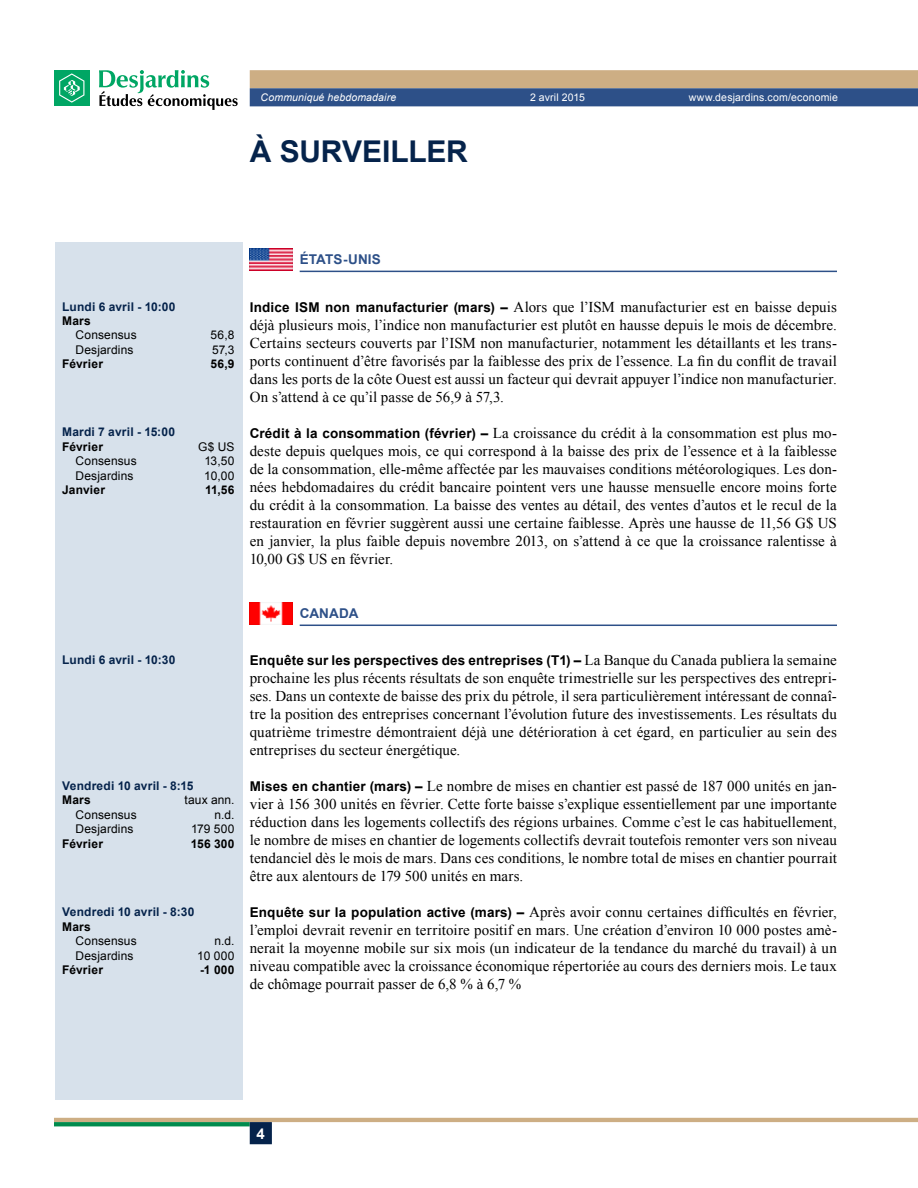
<style>
.page{position:relative;width:918px;height:1188px;background:#fff}
.page>*{position:absolute;margin:0;border:0;box-sizing:border-box;transform-origin:0 0}
.t1{font:700 30px "Arial";color:#05234b}
.t2{font:15px/18px "Times New Roman";letter-spacing:.005em;color:#000;text-align:justify}
.t3{font:700 15px "Arial";color:#fff}
.t4{font:700 13.5px "Arial";letter-spacing:.015em;color:#000}
.t5{font:700 13.5px "Arial";letter-spacing:.015em;color:#2d5088}
.t6{font:12px "Arial";letter-spacing:.01em;color:#000}
.t7{font:700 12px "Arial";letter-spacing:.015em;color:#05234b}
.t8{font:700 12px "Arial";letter-spacing:.02em;color:#000}
.t9{font:10.5px "Arial";letter-spacing:.015em;color:#fff}
.t10{font:italic 10.5px "Arial";letter-spacing:.015em;color:#fff}
.s1{font-family:"Arial";font-weight:700;font-size:13.5px}
.s2{font-family:"Times New Roman";font-weight:400;font-size:15px}
</style>
<div class="page">
<svg style="left:250px;top:70px;width:668px;height:36px;background:#7e8087"></svg>
<hr style="left:54px;top:1118px;width:864px;height:4px;background:#cdae84">
<svg style="left:54px;top:1122px;width:196px;height:4px"></svg>
<div style="left:250px;top:1122px;width:22px;height:22px;background:#05234b;border:2px solid #05234b"></div>
<div style="left:54px;top:70px;width:36px;height:36px;background:#00a664"></div>
<svg style="left:59px;top:73px;width:25px;height:30px"></svg>
<svg style="left:99px;top:70px;width:139px;height:40px"></svg>
<hr style="left:300px;top:271px;width:537px;height:1px;background:#2d5088">
<img style="left:250px;top:249px;width:43px;height:21px">
<hr style="left:300px;top:625px;width:537px;height:1px;background:#2d5088">
<img style="left:250px;top:603px;width:43px;height:21px">
<div style="left:55px;top:242px;width:187px;height:858px;background:#d7e1eb"></div>
<p class="t10" style="left:261px;top:91px;width:137px">Communiqué hebdomadaire</p>
<p class="t9" style="left:530px;top:91px;width:56px">2 avril 2015</p>
<p class="t9" style="left:689px;top:91px;width:151px">www.desjardins.com/economie</p>
<h1 class="t1" style="left:250px;top:132px;width:220px">À surveiller</h1>
<p class="t7" style="left:62px;top:298px;width:115px">Lundi 6 avril - 10:00</p>
<p class="t8" style="left:62px;top:313px;width:30px">Mars</p>
<p class="t6" style="left:76px;top:327px;width:63px">Consensus</p>
<p class="t6" style="left:211px;top:327px;width:25px">56,8</p>
<p class="t6" style="left:76px;top:342px;width:59px">Desjardins</p>
<p class="t6" style="left:212px;top:342px;width:24px">57,3</p>
<p class="t8" style="left:62px;top:356px;width:43px">Février</p>
<p class="t8" style="left:211px;top:356px;width:26px">56,9</p>
<p class="t7" style="left:62px;top:424px;width:114px">Mardi 7 avril - 15:00</p>
<p class="t8" style="left:62px;top:439px;width:43px">Février</p>
<p class="t6" style="left:198px;top:439px;width:38px">G$ US</p>
<p class="t6" style="left:76px;top:453px;width:63px">Consensus</p>
<p class="t6" style="left:204px;top:453px;width:32px">13,50</p>
<p class="t6" style="left:76px;top:468px;width:59px">Desjardins</p>
<p class="t6" style="left:204px;top:468px;width:32px">10,00</p>
<p class="t8" style="left:62px;top:482px;width:45px">Janvier</p>
<p class="t8" style="left:205px;top:482px;width:31px">11,56</p>
<p class="t5" style="left:300px;top:250px;width:83px">États-Unis</p>
<p class="t2" style="left:250px;top:297px;width:589px"><span class="s1">Indice IS M non manufacturier (mars) –</span> Alors que l’ISM manufacturier est en baisse depuis déjà plusieurs mois, l’indice non manufacturier est plutôt en hausse depuis le mois de décembre.<br>Certains secteurs couverts par l’ISM non manufacturier, notamment les détaillants et les trans‑ ports continuent d’être favorisés par la faiblesse des prix de l’essence. La fin du conflit de travail dans les ports de la côte Ouest est aussi un facteur qui devrait appuyer l’indice non manufacturier.<br>On s’attend à ce qu’il passe de 56,9 à 57,3.</p>
<p class="t2" style="left:250px;top:423px;width:589px"><span class="s1">Crédit à la consommation (février) –</span> La croissance du crédit à la consommation est plus mo‑ deste depuis quelques mois, ce qui correspond à la baisse des prix de l’essence et à la faiblesse de la consommation, elle-même affectée par les mauvaises conditions météorologiques. Les don‑ nées hebdomadaires du crédit bancaire pointent vers une hausse mensuelle encore moins forte du crédit à la consommation. La baisse des ventes au détail, des ventes d’autos et le recul de la restauration en février suggèrent aussi une certaine faiblesse. Après une hausse de 11,56 G$ US en janvier, la plus faible depuis novembre 2013, on s’attend à ce que la croissance ralentisse à 10,00 G$ US en février.</p>
<p class="t7" style="left:62px;top:652px;width:115px">Lundi 6 avril - 10:30</p>
<p class="t7" style="left:62px;top:778px;width:133px">Vendredi 10 avril - 8:15</p>
<p class="t8" style="left:62px;top:792px;width:30px">Mars</p>
<p class="t6" style="left:185px;top:792px;width:52px">taux ann.</p>
<p class="t6" style="left:76px;top:807px;width:63px">Consensus</p>
<p class="t6" style="left:215px;top:807px;width:22px">n.d.</p>
<p class="t6" style="left:76px;top:821px;width:59px">Desjardins</p>
<p class="t6" style="left:191px;top:821px;width:45px">179 500</p>
<p class="t8" style="left:62px;top:835px;width:43px">Février</p>
<p class="t8" style="left:191px;top:835px;width:45px">156 300</p>
<p class="t7" style="left:62px;top:904px;width:134px">Vendredi 10 avril - 8:30</p>
<p class="t8" style="left:62px;top:919px;width:30px">Mars</p>
<p class="t6" style="left:76px;top:933px;width:63px">Consensus</p>
<p class="t6" style="left:215px;top:933px;width:22px">n.d.</p>
<p class="t6" style="left:76px;top:947px;width:59px">Desjardins</p>
<p class="t6" style="left:197px;top:947px;width:39px">10 000</p>
<p class="t8" style="left:62px;top:962px;width:43px">Février</p>
<p class="t8" style="left:200px;top:962px;width:36px">-1 000</p>
<p class="t5" style="left:300px;top:604px;width:41px">Canada</p>
<p class="t4" style="left:250px;top:652px;width:589px">Enquête sur les perspectives des entreprises (T1) – <span class="s2">La Banque du Canada publiera la semaine</span></p>
<p class="t2" style="left:250px;top:669px;width:589px">prochaine les plus récents résultats de son enquête trimestrielle sur les perspectives des entrepri‑ ses. Dans un contexte de baisse des prix du pétrole, il sera particulièrement intéressant de connaî‑ tre la position des entreprises concernant l’évolution future des investissements. Les résultats du quatrième trimestre démontraient déjà une détérioration à cet égard, en particulier au sein des entreprises du secteur énergétique.</p>
<p class="t2" style="left:250px;top:777px;width:589px"><span class="s1">Mises en chantier (mars) –</span> Le nombre de mises en chantier est passé de 187 000 unités en jan‑ vier à 156 300 unités en février. Cette forte baisse s’explique essentiellement par une importante réduction dans les logements collectifs des régions urbaines. Comme c’est le cas habituellement, le nombre de mises en chantier de logements collectifs devrait toutefois remonter vers son niveau tendanciel dès le mois de mars. Dans ces conditions, le nombre total de mises en chantier pourrait être aux alentours de 179 500 unités en mars.</p>
<p class="t2" style="left:250px;top:903px;width:589px"><span class="s1">Enquête sur la population active (mars) –</span> Après avoir connu certaines difficultés en février, l’emploi devrait revenir en territoire positif en mars. Une création d’environ 10 000 postes amè‑ nerait la moyenne mobile sur six mois (un indicateur de la tendance du marché du travail) à un niveau compatible avec la croissance économique répertoriée au cours des derniers mois. Le taux de chômage pourrait passer de 6,8 % à 6,7 %</p>
<p class="t3" style="left:257px;top:1124px;width:10px">4</p>
</div>
